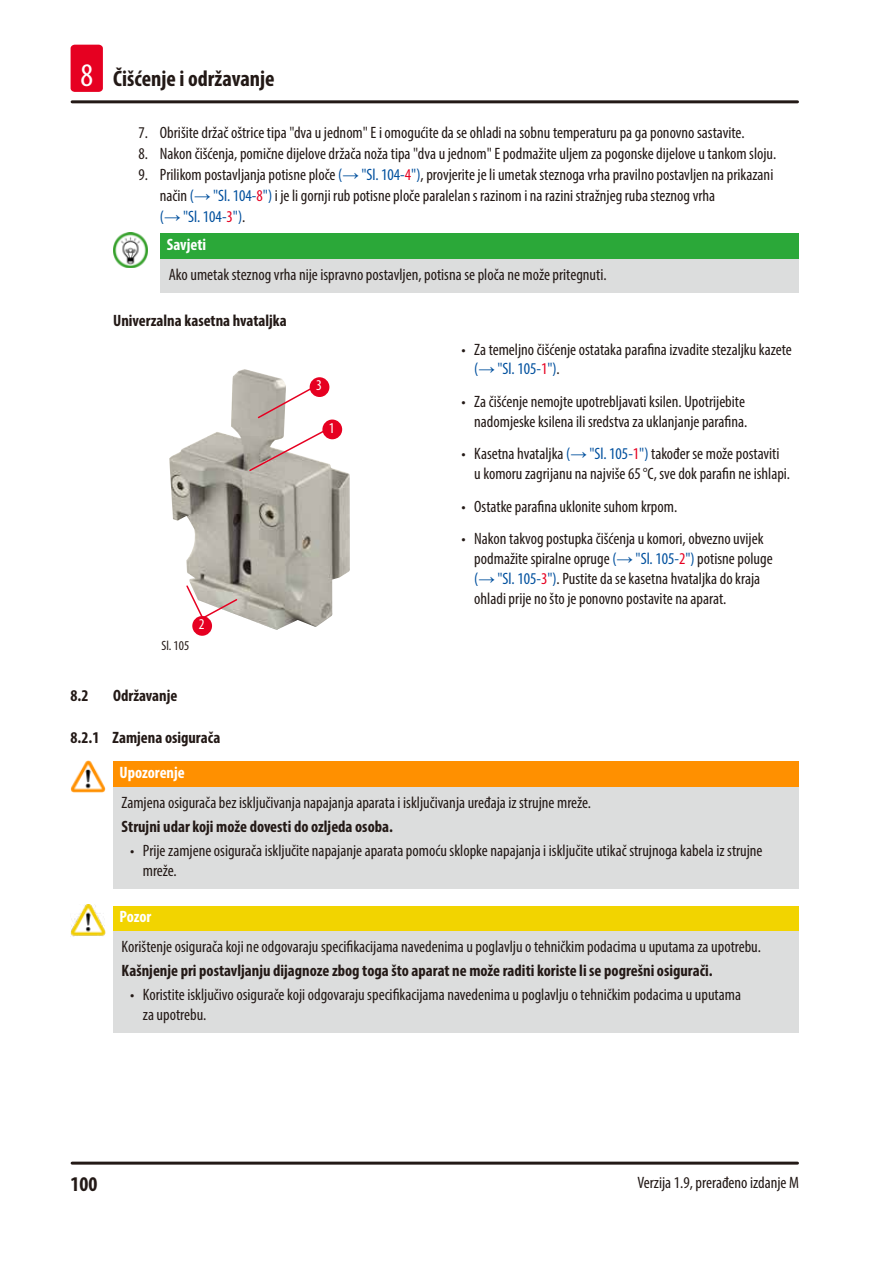
<style>
.page{position:relative;width:893px;height:1263px;background:#fff}
.page>*{position:absolute;margin:0;border:0;box-sizing:border-box;transform-origin:0 0}
.t1{font:700 condensed 22.5px "Myriad Pro";color:#231916}
.t2{font:700 condensed 21px "Myriad Pro";color:#231916}
.Source_of_danger{font:condensed 16.5px/19.8px "Myriad Pro";color:#231916}
.Consequenses_of_non{font:700 condensed 16.5px "Myriad Pro";color:#231916}
.Tip_text{font:condensed 16.5px "Myriad Pro";color:#231916}
.Subheading{font:700 condensed 16.5px "Myriad Pro";color:#231916}
.Signalword__no_use_a{font:700 condensed 16.5px "Myriad Pro";color:#fff}
.t3{font:condensed 15px "Myriad Pro";color:#fff}
.t4{font:condensed 13.5px "Myriad Pro";color:#231916}
.s1{font-weight:400;font-size:33px;color:#fff}
.s2{color:#00509e}
.s3{font-family:"Arial";font-stretch:normal;color:#00509e}
.s4{color:#e60021}
</style>
<div class="page">
<hr style="left:72px;top:1161px;width:725px;height:3px;background:#231916">
<hr style="left:72px;top:100px;width:725px;height:3px;background:#231916">
<div style="left:71px;top:45px;width:32px;height:47px;background:#e60021;border-radius:4px"></div>
<div style="left:160px;top:234px;width:639px;height:25px;background:#2ba839"></div>
<div style="left:160px;top:259px;width:639px;height:34px;background:#dcdddd"></div>
<img style="left:113px;top:232px;width:35px;height:35px">
<img style="left:169px;top:369px;width:181px;height:261px">
<svg style="left:256px;top:386px;width:58px;height:33px"></svg>
<svg style="left:248px;top:428px;width:79px;height:44px"></svg>
<svg style="left:185px;top:584px;width:54px;height:36px"></svg>
<div style="left:322px;top:419px;width:20px;height:20px;background:#e60021;border-radius:50%"></div>
<div style="left:192px;top:616px;width:20px;height:20px;background:#e60021;border-radius:50%"></div>
<div style="left:310px;top:377px;width:19px;height:20px;background:#e60021;border-radius:50%"></div>
<div style="left:113px;top:762px;width:686px;height:25px;background:#ff9000"></div>
<div style="left:113px;top:787px;width:686px;height:102px;background:#dcdddd"></div>
<img style="left:71px;top:760px;width:34px;height:32px">
<div style="left:113px;top:906px;width:686px;height:25px;background:#f2d400"></div>
<div style="left:113px;top:931px;width:686px;height:102px;background:#dcdddd"></div>
<img style="left:71px;top:905px;width:34px;height:32px">
<h1 class="t1" style="left:80px;top:65px;width:196px"><span class="s1">8</span> Čišćenje i održavanje</h1>
<p class="Source_of_danger" style="left:139px;top:123px;width:607px">7. Obrišite držač oštrice tipa "dva u jednom" E i omogućite da se ohladi na sobnu temperaturu pa ga ponovno sastavite.</p>
<p class="Source_of_danger" style="left:139px;top:144px;width:639px">8. Nakon čišćenja, pomične dijelove držača noža tipa "dva u jednom" E podmažite uljem za pogonske dijelove u tankom sloju.</p>
<p class="Source_of_danger" style="left:160px;top:164px;width:615px;line-height:20.9px;text-indent:-21px">9. Prilikom postavljanja potisne ploče <span class="s2">(</span><span class="s3">→</span> <span class="s2">"Sl. 104‑</span><span class="s4">4</span><span class="s2">")</span>, provjerite je li umetak steznoga vrha pravilno postavljen na prikazani način <span class="s2">(</span><span class="s3">→</span> <span class="s2">"Sl. 104‑</span><span class="s4">8</span><span class="s2">")</span> i je li gornji rub potisne ploče paralelan s razinom i na razini stražnjeg ruba steznog vrha<br><span class="s2">(</span><span class="s3">→</span> <span class="s2">"Sl. 104‑</span><span class="s4">3</span><span class="s2">")</span>.</p>
<p class="Signalword__no_use_a" style="left:167px;top:234px;width:41px">Savjeti</p>
<p class="Tip_text" style="left:169px;top:264px;width:439px">Ako umetak steznog vrha nije ispravno postavljen, potisna se ploča ne može pritegnuti.</p>
<p class="Subheading" style="left:113px;top:310px;width:175px">Univerzalna kasetna hvataljka</p>
<p class="t4" style="left:162px;top:637px;width:29px">Sl. 105</p>
<p class="t3" style="left:199px;top:615px;width:7px">2</p>
<p class="t3" style="left:316px;top:376px;width:7px">3</p>
<p class="t3" style="left:329px;top:419px;width:7px">1</p>
<p class="Source_of_danger" style="left:474px;top:339px;width:319px;text-indent:-13px">• Za temeljno čišćenje ostataka parafina izvadite stezaljku kazete <span class="s2">(</span><span class="s3">→</span> <span class="s2">"Sl. 105‑</span><span class="s4">1</span><span class="s2">")</span>.</p>
<p class="Source_of_danger" style="left:461px;top:391px;width:287px;text-align:right">• Za čišćenje nemojte upotrebljavati ksilen. Upotrijebite nadomjeske ksilena ili sredstva za uklanjanje parafina.</p>
<p class="Source_of_danger" style="left:474px;top:444px;width:317px;text-indent:-13px">• Kasetna hvataljka <span class="s2">(</span><span class="s3">→</span> <span class="s2">"Sl. 105‑</span><span class="s4">1</span><span class="s2">")</span> također se može postaviti u komoru zagrijanu na najviše 65°C, sve dok parafin ne ishlapi.</p>
<p class="Source_of_danger" style="left:461px;top:496px;width:217px">• Ostatke parafina uklonite suhom krpom.</p>
<p class="Source_of_danger" style="left:474px;top:529px;width:300px;text-indent:-13px">• Nakon takvog postupka čišćenja u komori, obvezno uvijek podmažite spiralne opruge <span class="s2">(</span><span class="s3">→</span> <span class="s2">"Sl. 105‑</span><span class="s4">2</span><span class="s2">")</span> potisne poluge <span class="s2">(</span><span class="s3">→</span> <span class="s2">"Sl. 105‑</span><span class="s4">3</span><span class="s2">")</span>. Pustite da se kasetna hvataljka do kraja ohladi prije no što je ponovno postavite na aparat.</p>
<p class="Consequenses_of_non" style="left:71px;top:685px;width:19px">8.2</p>
<p class="Consequenses_of_non" style="left:113px;top:685px;width:66px">Održavanje</p>
<p class="Consequenses_of_non" style="left:71px;top:727px;width:151px">8.2.1 Zamjena osigurača</p>
<p class="Signalword__no_use_a" style="left:119px;top:762px;width:67px">Upozorenje</p>
<p class="Source_of_danger" style="left:122px;top:792px;width:471px">Zamjena osigurača bez isključivanja napajanja aparata i isključivanja uređaja iz strujne mreže.</p>
<p class="Consequenses_of_non" style="left:122px;top:816px;width:273px">Strujni udar koji može dovesti do ozljeda osoba.</p>
<p class="Source_of_danger" style="left:143px;top:841px;width:621px;text-indent:-13px">• Prije zamjene osigurača isključite napajanje aparata pomoću sklopke napajanja i isključite utikač strujnoga kabela iz strujne mreže.</p>
<p class="Signalword__no_use_a" style="left:119px;top:906px;width:33px">Pozor</p>
<p class="Source_of_danger" style="left:122px;top:937px;width:641px">Korištenje osigurača koji ne odgovaraju specifikacijama navedenima u poglavlju o tehničkim podacima u uputama za upotrebu.</p>
<p class="Consequenses_of_non" style="left:122px;top:960px;width:592px">Kašnjenje pri postavljanju dijagnoze zbog toga što aparat ne može raditi koriste li se pogrešni osigurači.</p>
<p class="Source_of_danger" style="left:143px;top:985px;width:600px;text-indent:-13px">• Koristite isključivo osigurače koji odgovaraju specifikacijama navedenima u poglavlju o tehničkim podacima u uputama za upotrebu.</p>
<p class="t2" style="left:71px;top:1171px;width:28px">100</p>
<p class="Source_of_danger" style="left:637px;top:1172px;width:163px">Verzija 1.9, prerađeno izdanje M</p>
</div>
